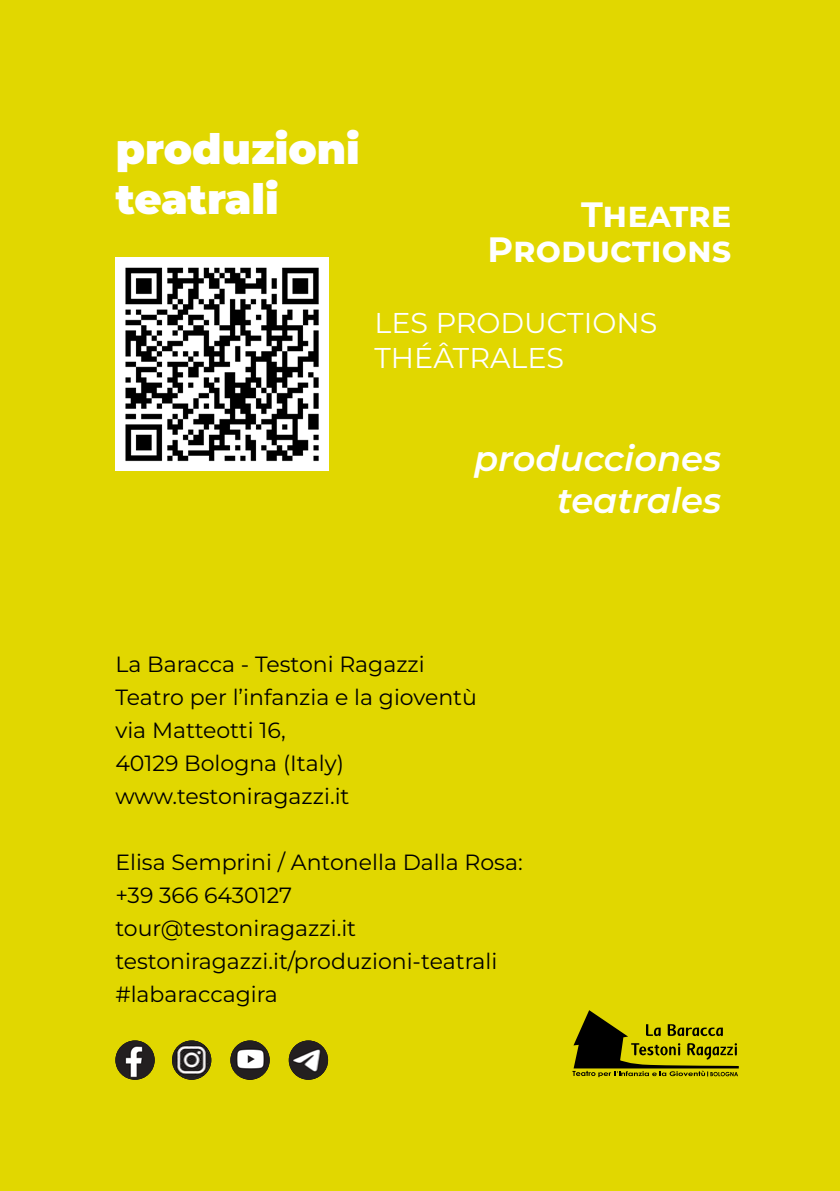
<style>
.page{position:relative;width:840px;height:1191px;background:#fff}
.page>*{position:absolute;margin:0;border:0;box-sizing:border-box;transform-origin:0 0}
.t1{font:100 41.8px/50.2px "Montserrat";color:#fff}
.t2{font:italic 100 35.2px/42.2px "Montserrat";color:#fff;text-align:right}
.t3{font:100 35.2px/35.2px "Montserrat";color:#fff;text-align:right}
.t4{font:100 28.6px/34.4px "Montserrat";color:#fff}
.t5{font:100 22px/33px "Montserrat";color:#000}
</style>
<div class="page">
<div style="left:0;top:0;width:839px;height:1191px;background:#e1d700"></div>
<img style="left:115px;top:257px;width:213px;height:213px">
<img style="left:230px;top:1040px;width:39px;height:39px;border-radius:20px">
<img style="left:115px;top:1040px;width:40px;height:39px;border-radius:20px">
<img style="left:172px;top:1040px;width:39px;height:39px;border-radius:20px">
<img style="left:288px;top:1040px;width:40px;height:39px;border-radius:20px">
<svg style="left:572px;top:1010px;width:166px;height:67px"></svg>
<h1 class="t1" style="left:116px;top:123px;width:245px">produzioni teatrali</h1>
<h2 class="t3" style="left:487px;top:196px;width:245px">Theatre<br>Productions</h2>
<h3 class="t4" style="left:374px;top:305px;width:284px">LES PRODUCTIONS<br>THÉÂTRALES</h3>
<h2 class="t2" style="left:474px;top:436px;width:248px">producciones teatrales</h2>
<p class="t5" style="left:115px;top:647px;width:363px">La Baracca - Testoni Ragazzi<br>Teatro per l’infanzia e la gioventù via Matteotti 16,<br>40129 Bologna (Italy) www.testoniragazzi.it</p>
<p class="t5" style="left:115px;top:845px;width:408px">Elisa Semprini / Antonella Dalla Rosa: +39 366 6430127 tour@testoniragazzi.it testoniragazzi.it/produzioni-teatrali #labaraccagira</p>
</div>
